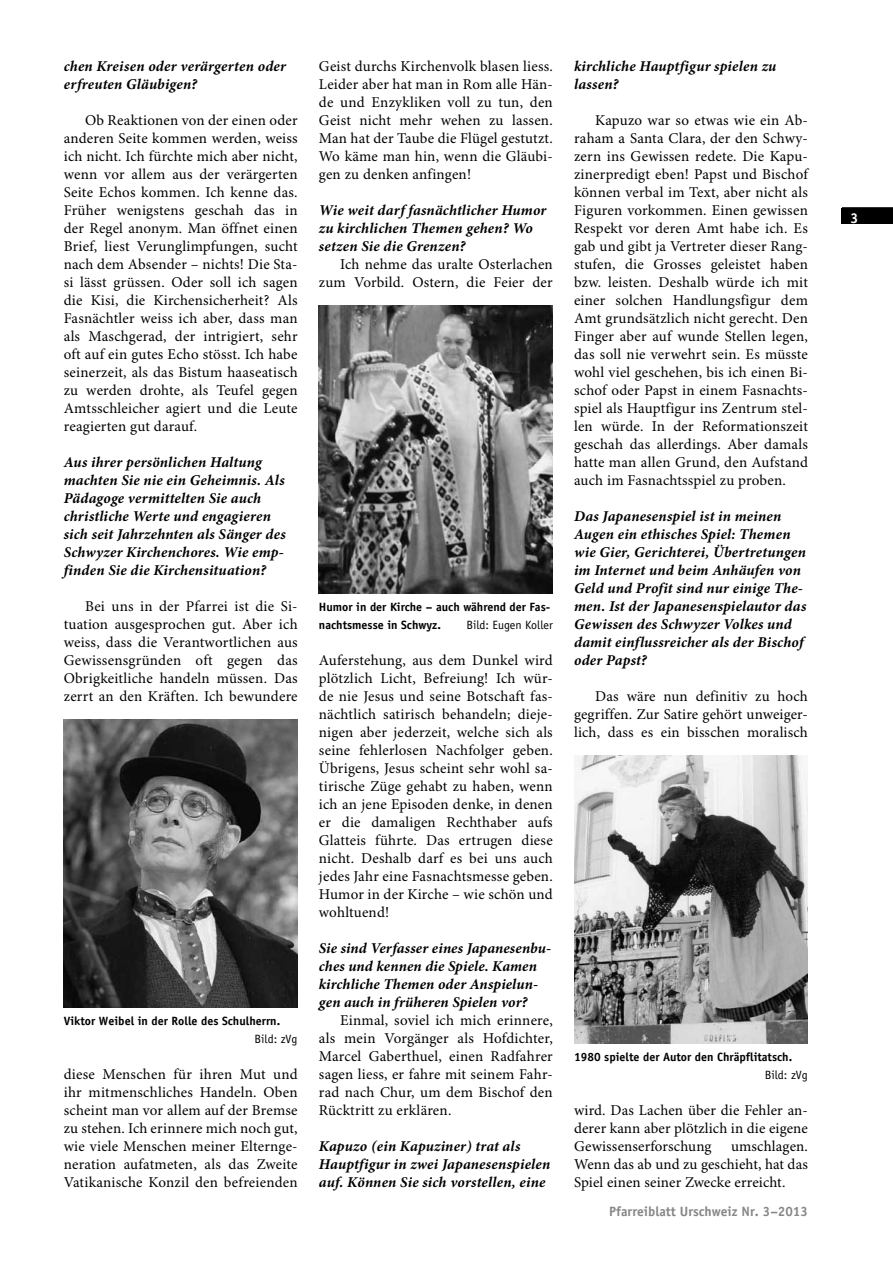
<style>
.page{position:relative;width:893px;height:1263px;background:#fff}
.page>*{position:absolute;margin:0;border:0;box-sizing:border-box;transform-origin:0 0}
.t1{font:15px/18px "Minion Pro";letter-spacing:.01em;color:#000;text-align:justify}
.t2{font:italic 700 15px/18px "Minion Pro";letter-spacing:.01em;color:#000}
.t3{font:700 14.25px "Officina Sans Std";color:#fff}
.t4{font:700 13.5px "Officina Sans Std";color:#868786}
.t5{font:700 12px/18px "Officina Sans Std";color:#000}
.t6{font:12px "Officina Sans Std";color:#000}
</style>
<div class="page">
<div style="left:842px;top:208px;width:51px;height:16px;background:#000"></div>
<hr style="left:842px;top:207px;width:51px;height:2px;background:#000">
<img style="left:319px;top:305px;width:234px;height:289px">
<img style="left:64px;top:719px;width:234px;height:289px">
<img style="left:574px;top:755px;width:234px;height:288px">
<p class="t2" style="left:64px;top:58px;width:224px">chen Kreisen oder verärgerten oder erfreuten Gläubigen?</p>
<p class="t1" style="left:64px;top:112px;width:235px;text-indent:21px">Ob Reaktionen von der einen oder anderen Seite kommen werden, weiss ich nicht. Ich fürchte mich aber nicht, wenn vor allem aus der verärgerten Seite Echos kommen. Ich kenne das.<br>Früher wenigstens geschah das in der Regel anonym. Man öffnet einen Brief, liest Verunglimpfungen, sucht nach dem Absender – nichts! Die Sta&shy;si lässt grüssen. Oder soll ich sagen die Kisi, die Kirchensicherheit? Als Fasnächtler weiss ich aber, dass man als Maschgerad, der intrigiert, sehr oft auf ein gutes Echo stösst. Ich habe seinerzeit, als das Bistum haaseatisch zu werden drohte, als Teufel gegen Amtsschleicher agiert und die Leute reagierten gut darauf.</p>
<p class="t2" style="left:64px;top:454px;width:223px">Aus ihrer persönlichen Haltung machten Sie nie ein Geheimnis. Als Pädagoge vermittelten Sie auch christliche Werte und engagieren sich seit Jahrzehnten als Sänger des Schwyzer Kirchenchores. Wie emp&shy;finden Sie die Kirchensituation?</p>
<p class="t1" style="left:64px;top:598px;width:235px;text-indent:21px">Bei uns in der Pfarrei ist die Si&shy;tuation ausgesprochen gut. Aber ich weiss, dass die Verantwortlichen aus Gewissensgründen oft gegen das Obrigkeitliche handeln müssen. Das zerrt an den Kräften. Ich bewundere</p>
<p class="t5" style="left:64px;top:1012px;width:218px">Viktor Weibel in der Rolle des Schulherrn.</p>
<p class="t6" style="left:255px;top:1032px;width:45px">Bild: zVg</p>
<p class="t1" style="left:64px;top:1066px;width:235px">diese Menschen für ihren Mut und ihr mitmenschliches Handeln. Oben scheint man vor allem auf der Bremse zu stehen. Ich erinnere mich noch gut, wie viele Menschen meiner Elternge&shy;neration aufatmeten, als das Zweite Vatikanische Konzil den befreienden</p>
<p class="t1" style="left:319px;top:58px;width:235px">Geist durchs Kirchenvolk blasen liess.<br>Leider aber hat man in Rom alle Hän&shy;de und Enzykliken voll zu tun, den Geist nicht mehr wehen zu lassen.<br>Man hat der Taube die Flügel gestutzt.<br>Wo käme man hin, wenn die Gläubi&shy;gen zu denken anfingen!</p>
<p class="t2" style="left:319px;top:202px;width:229px">Wie weit darf fasnächtlicher Humor zu kirchlichen Themen gehen? Wo setzen Sie die Grenzen?</p>
<p class="t1" style="left:319px;top:256px;width:235px;text-align:right">Ich nehme das uralte Osterlachen zum Vorbild. Ostern, die Feier der</p>
<p class="t5" style="left:319px;top:598px;width:233px">H umor in der Kirche – auch während der Fas&shy;nachtsmesse in Schwyz.</p>
<p class="t6" style="left:466px;top:618px;width:88px">Bild: Eugen Koller</p>
<p class="t1" style="left:319px;top:652px;width:235px">Auferstehung, aus dem Dunkel wird plötzlich Licht, Befreiung! Ich wür&shy;de nie Jesus und seine Botschaft fas&shy;nächtlich satirisch behandeln; dieje&shy;nigen aber jederzeit, welche sich als seine fehlerlosen Nachfolger geben.<br>Übrigens, Jesus scheint sehr wohl sa&shy;tirische Züge gehabt zu haben, wenn ich an jene Episoden denke, in denen er die damaligen Rechthaber aufs Glatteis führte. Das ertrugen diese nicht. Deshalb darf es bei uns auch jedes Jahr eine Fasnachtsmesse geben.<br>Humor in der Kirche – wie schön und wohltuend!</p>
<p class="t2" style="left:319px;top:940px;width:234px">Sie sind Verfasser eines Japanesenbu&shy;ches und kennen die Spiele. Kamen kirchliche Themen oder Anspielun&shy;gen auch in früheren Spielen vor?</p>
<p class="t1" style="left:319px;top:1012px;width:235px;text-indent:21px">Einmal, soviel ich mich erinnere, als mein Vorgänger als Hofdichter, Marcel Gaberthuel, einen Radfahrer sagen liess, er fahre mit seinem Fahr&shy;rad nach Chur, um dem Bischof den Rücktritt zu erklären.</p>
<p class="t2" style="left:319px;top:1138px;width:233px">Kapuzo (ein Kapuziner) trat als<br>Hauptfigur in zwei Japanesenspielen auf. Können Sie sich vorstellen, eine</p>
<p class="t2" style="left:574px;top:58px;width:204px">kirchliche Hauptfigur spielen zu lassen?</p>
<p class="t1" style="left:574px;top:112px;width:235px;text-indent:21px">Kapuzo war so etwas wie ein Ab&shy;raham a Santa Clara, der den Schwy&shy;zern ins Gewissen redete. Die Kapu&shy;zinerpredigt eben! Papst und Bischof können verbal im Text, aber nicht als Figuren vorkommen. Einen gewissen Respekt vor deren Amt habe ich. Es gab und gibt ja Vertreter dieser Rang&shy;stufen, die Grosses geleistet haben bzw. leisten. Deshalb würde ich mit einer solchen Handlungsfigur dem Amt grundsätzlich nicht gerecht. Den Finger aber auf wunde Stellen legen, das soll nie verwehrt sein. Es müsste wohl viel geschehen, bis ich einen Bi&shy;schof oder Papst in einem Fasnachts&shy;spiel als Hauptfigur ins Zentrum stel&shy;len würde. In der Reformationszeit geschah das allerdings. Aber damals hatte man allen Grund, den Aufstand auch im Fasnachtsspiel zu proben.</p>
<p class="t2" style="left:574px;top:508px;width:234px">Das Japanesenspiel ist in meinen<br>Augen ein ethisches Spiel: Themen wie Gier, Gerichterei, Übertretungen im Internet und beim Anhäufen von<br>Geld und Profit sind nur einige The&shy;men. Ist der Japanesenspielautor das<br>Gewissen des Schwyzer Volkes und damit einflussreicher als der Bischof oder Papst?</p>
<p class="t1" style="left:574px;top:688px;width:235px;text-indent:21px">Das wäre nun definitiv zu hoch gegriffen. Zur Satire gehört unweiger&shy;lich, dass es ein bisschen moralisch</p>
<p class="t5" style="left:574px;top:1048px;width:220px">1980 spielte der Autor den Chräpflitatsch.</p>
<p class="t6" style="left:765px;top:1068px;width:45px">Bild: zVg</p>
<p class="t1" style="left:574px;top:1102px;width:235px">wird. Das Lachen über die Fehler an&shy;derer kann aber plötzlich in die eigene Gewissenserforschung</p>
<p class="t1" style="left:574px;top:1138px;width:235px;text-indent:157px">umschlagen.<br>Wenn das ab und zu geschieht, hat das Spiel einen seiner Zwecke erreicht.</p>
<p class="t4" style="left:609px;top:1203px;width:200px">Pfarreiblatt Urschweiz N r. 3–2013</p>
<p class="t3" style="left:850px;top:209px;width:9px">3</p>
</div>
